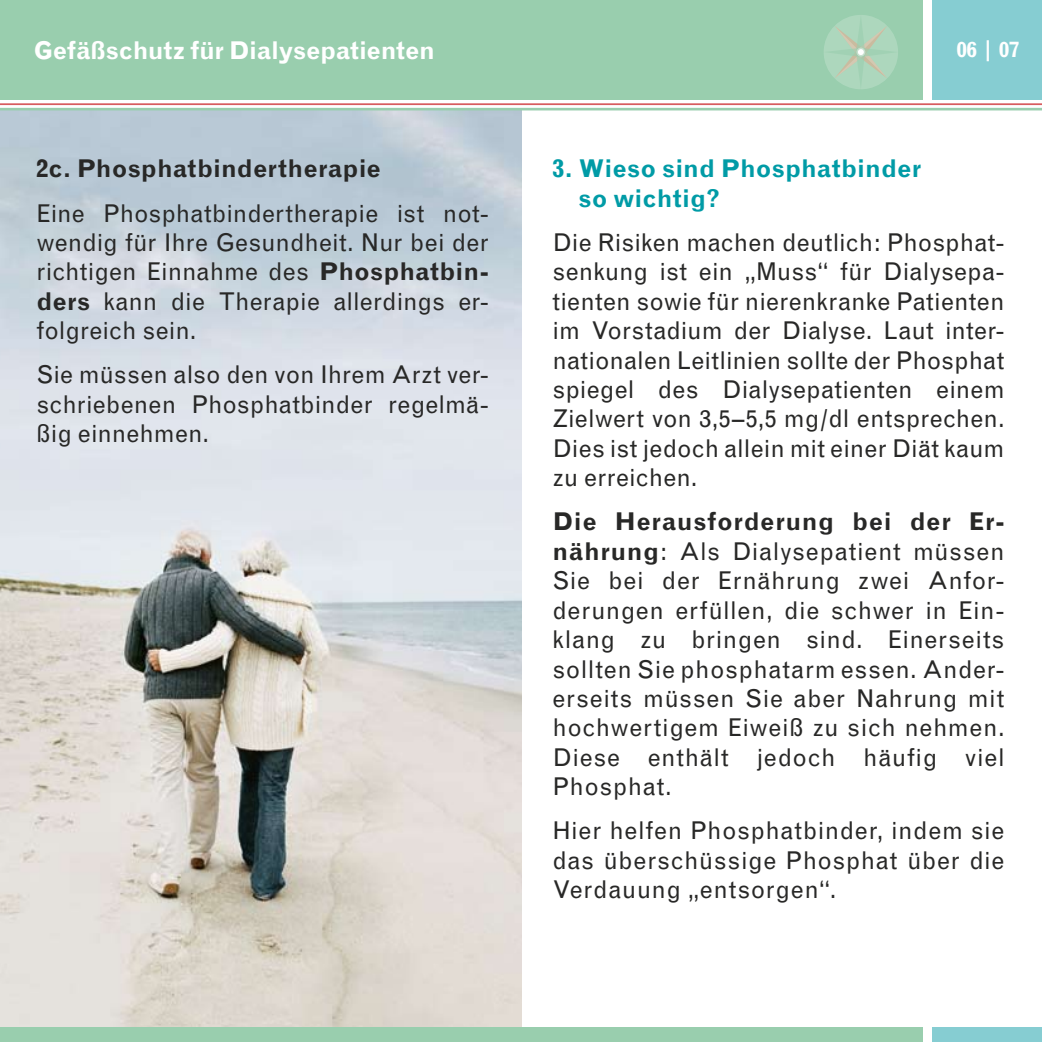
<style>
.page{position:relative;width:1042px;height:1042px;background:#fff}
.page>*{position:absolute;margin:0;border:0;box-sizing:border-box;transform-origin:0 0}
.t1{font:24.5px/29.4px "Grotesque";letter-spacing:.01em;color:#282827;text-align:justify}
.t2{font:700 24.5px/29.4px "Grotesque";letter-spacing:.005em;color:#009ba6}
.t3{font:700 24.5px "Grotesque";letter-spacing:-.015em;color:#fff}
.t4{font:700 24.5px "Grotesque";letter-spacing:.01em;color:#282827}
.t5{font:700 21px "Grotesque";color:#fff}
.s1{font-weight:700}
</style>
<div class="page">
<img style="left:0;top:110px;width:521px;height:917px">
<div style="left:0;top:1027px;width:923px;height:15px;background:#99ceae"></div>
<div style="left:933px;top:1027px;width:109px;height:15px;background:#86cdd2"></div>
<div style="left:933px;top:0;width:109px;height:99px;background:#86cdd2"></div>
<hr style="left:0;top:108px;width:521px;height:2px;background:#99ceae">
<div style="left:0;top:0;width:923px;height:99px;background:#99ceae"></div>
<hr style="left:0;top:103px;width:521px;height:2px;background:#d85c5f">
<hr style="left:521px;top:103px;width:521px;height:2px;background:#d85c5f">
<hr style="left:521px;top:108px;width:521px;height:2px;background:#99ceae">
<svg style="left:824px;top:15px;width:74px;height:74px"></svg>
<p class="t3" style="left:33px;top:36px;width:403px">Gefäßschutz für Dialysepatienten</p>
<p class="t5" style="left:956px;top:38px;width:64px">06 | 07</p>
<p class="t4" style="left:36px;top:154px;width:346px">2c. Phosphatbindertherapie</p>
<p class="t1" style="left:36px;top:198px;width:454px">Eine Phosphatbindertherapie ist not&shy;wendig für Ihre Gesundheit. Nur bei der richtigen Einnahme des <span class="s1">Phosphatbin&shy;ders</span> kann die Therapie allerdings er&shy;folgreich sein.</p>
<p class="t1" style="left:36px;top:360px;width:454px">Sie müssen also den von Ihrem Arzt ver&shy;schriebenen Phosphatbinder regelmä&shy;ßig einnehmen.</p>
<p class="t2" style="left:578px;top:154px;width:344px;text-indent:-26px">3. Wieso sind Phosphatbinder so wichtig?</p>
<p class="t1" style="left:552px;top:228px;width:454px">Die Risiken machen deutlich: Phosphat&shy;senkung ist ein „Muss“ für Dialysepa&shy;tienten sowie für nierenkranke Patienten im Vorstadium der Dialyse. Laut inter&shy;nationalen Leitlinien sollte der Phosphat spiegel des Dialysepatienten einem Zielwert von 3,5–5,5 mg/dl entsprechen.<br>Dies ist jedoch allein mit einer Diät kaum zu erreichen.</p>
<p class="t1" style="left:552px;top:507px;width:454px"><span class="s1">Die Herausforderung bei der Er&shy;nährung</span>: Als Dialysepatient müssen Sie bei der Ernährung zwei Anfor&shy;derungen erfüllen, die schwer in Ein&shy;klang zu bringen sind. Einerseits sollten Sie phosphatarm essen. Ander&shy;erseits müssen Sie aber Nahrung mit hochwertigem Eiweiß zu sich nehmen.<br>Diese enthält jedoch häufig viel Phosphat.</p>
<p class="t1" style="left:552px;top:816px;width:454px">Hier helfen Phosphatbinder, indem sie das überschüssige Phosphat über die Verdauung „entsorgen“.</p>
</div>
